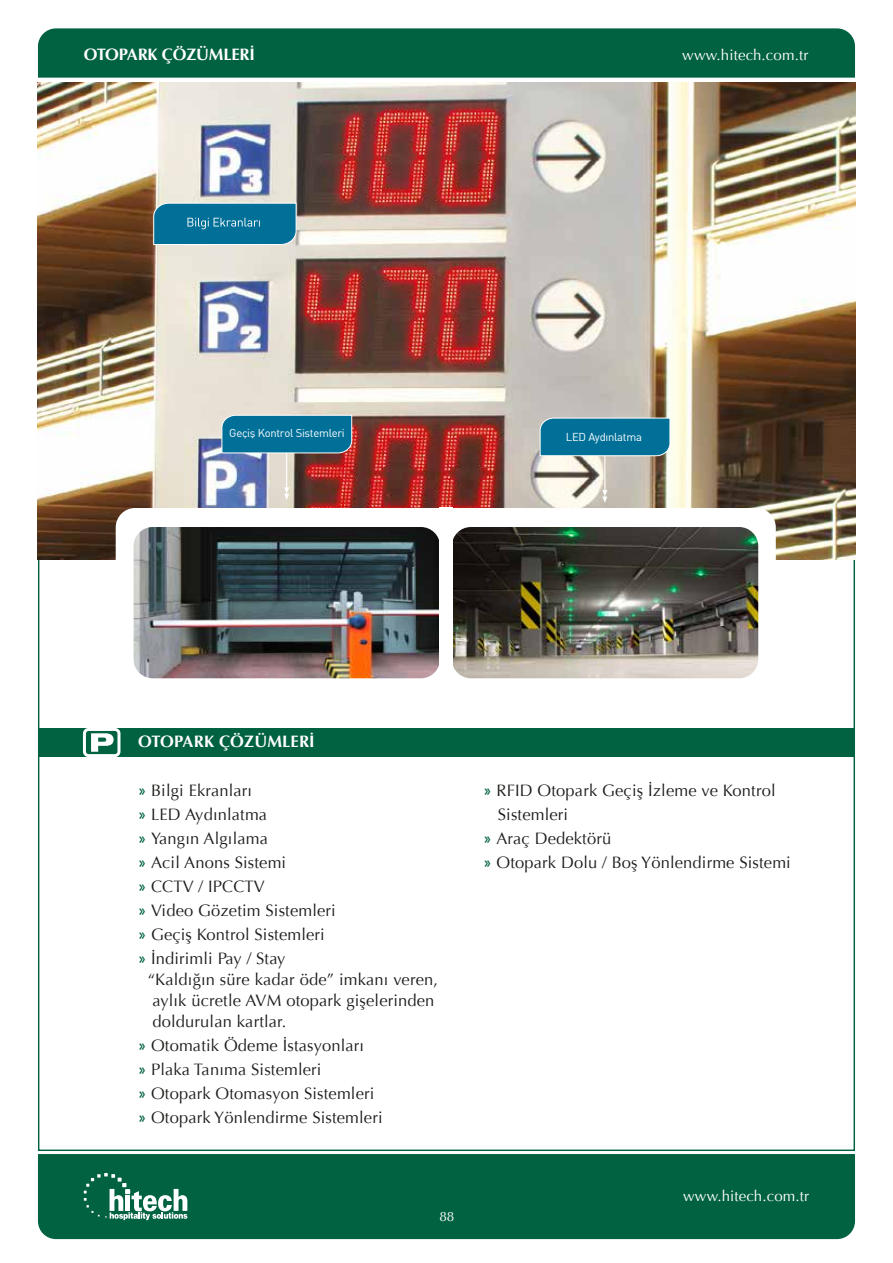
<style>
.page{position:relative;width:893px;height:1263px;background:#fff}
.page>*{position:absolute;margin:0;border:0;box-sizing:border-box;transform-origin:0 0}
.t1{font:16.5px/24px "Optima";letter-spacing:.01em;color:#1d1d1b}
.t2{font:700 16.5px "Optima";letter-spacing:.01em;color:#fff}
.t3{font:700 16.5px "Optima";letter-spacing:-.01em;color:#fff}
.t4{font:15px "Optima";letter-spacing:.01em;color:#fff}
.t5{font:13.5px "Optima";color:#fff}
.t6{font:11.25px "DINT";letter-spacing:-.025em;color:#fff}
.s1{font-weight:700;color:#006241}
</style>
<div class="page">
<div style="left:39px;top:728px;width:816px;height:28px;background:#006241"></div>
<img style="left:38px;top:82px;width:817px;height:477px">
<svg style="left:153px;top:202px;width:144px;height:43px;background:#1d7fa2"></svg>
<div style="left:116px;top:508px;width:660px;height:185px;background:#fff;border-radius:19px"></div>
<img style="left:453px;top:527px;width:305px;height:151px">
<img style="left:134px;top:527px;width:305px;height:151px">
<div style="left:439px;top:507px;width:13px;height:174px;background:#fff"></div>
<div style="left:83px;top:728px;width:37px;height:29px;border:3px solid #fff;border-radius:4px"></div>
<svg style="left:91px;top:733px;width:23px;height:19px"></svg>
<div style="left:38px;top:1154px;width:817px;height:85px;background:#006241"></div>
<svg style="left:84px;top:1173px;width:103px;height:47px"></svg>
<div style="left:38px;top:28px;width:817px;height:50px;background:#006241"></div>
<img style="left:221px;top:414px;width:131px;height:86px">
<svg style="left:539px;top:417px;width:132px;height:86px;background:#77a1aa"></svg>
<p class="t3" style="left:84px;top:45px;width:173px">OTOPARK ÇÖZÜMLERİ</p>
<p class="t4" style="left:682px;top:46px;width:128px">www.hitech.com.tr</p>
<p class="t6" style="left:229px;top:426px;width:117px">Geçiş Kontrol Sistemleri</p>
<p class="t6" style="left:566px;top:430px;width:78px">LED Aydınlatma</p>
<p class="t2" style="left:138px;top:732px;width:178px">OTOPARK ÇÖZÜMLERİ</p>
<p class="t1" style="left:138px;top:778px;width:199px"><span class="s1">»</span> Bilgi Ekranları<br><span class="s1">»</span> LED Aydınlatma<br><span class="s1">»</span> Yangın Algılama<br><span class="s1">»</span> Acil Anons Sistemi<br><span class="s1">»</span> CCTV / IPCCTV<br><span class="s1">»</span> Video Gözetim Sistemleri <span class="s1">»</span> Geçiş Kontrol Sistemleri <span class="s1">»</span> İndirimli Pay / Stay</p>
<p class="t1" style="left:148px;top:969px;width:292px;line-height:21px">“Kaldığın süre kadar öde” imkanı veren, aylık ücretle AVM otopark gişelerinden doldurulan kartlar.</p>
<p class="t1" style="left:138px;top:1034px;width:246px"><span class="s1">»</span> Otomatik Ödeme İstasyonları<br><span class="s1">»</span> Plaka Tanıma Sistemleri<br><span class="s1">»</span> Otopark Otomasyon Sistemleri <span class="s1">»</span> Otopark Yönlendirme Sistemleri</p>
<p class="t5" style="left:439px;top:1209px;width:17px">88</p>
<p class="t1" style="left:484px;top:779px;width:293px"><span class="s1">»</span> RFID Otopark Geçiş İzleme ve Kontrol</p>
<p class="t1" style="left:498px;top:803px;width:72px">Sistemleri</p>
<p class="t1" style="left:484px;top:827px;width:129px"><span class="s1">»</span> Araç Dedektörü</p>
<p class="t1" style="left:484px;top:851px;width:309px"><span class="s1">»</span> Otopark Dolu / Boş Yönlendirme Sistemi</p>
<p class="t4" style="left:683px;top:1187px;width:128px">www.hitech.com.tr</p>
</div>
